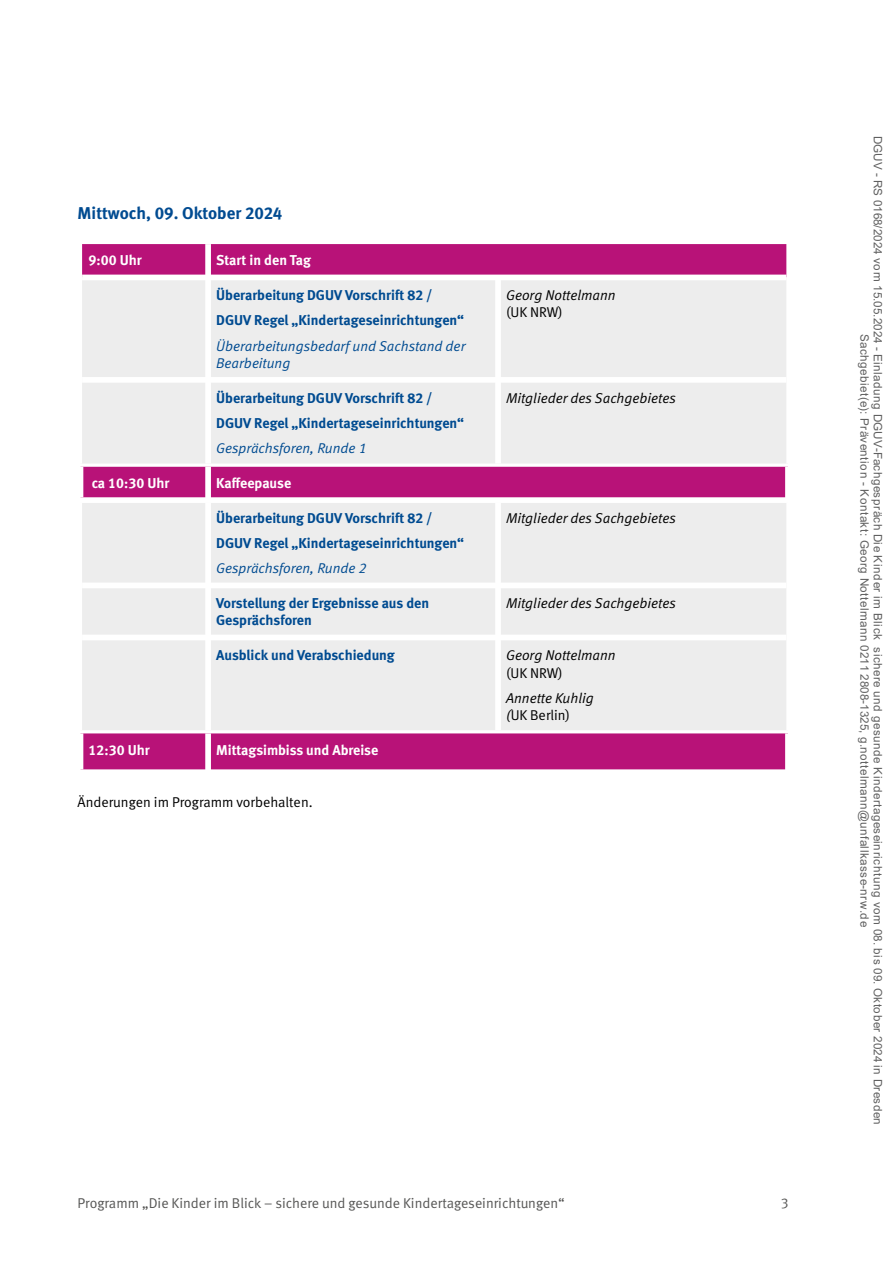
<style>
.page{position:relative;width:893px;height:1263px;background:#fff}
.page>*{position:absolute;margin:0;border:0;box-sizing:border-box;transform-origin:0 0}
.t1{font:700 17.1px "DGUV Meta";letter-spacing:-.02em;color:#004b91}
.t2{font:700 14.25px/25.2px "DGUV Meta";letter-spacing:-.025em;color:#004b91}
.t3{font:italic 14.25px/17.1px "DGUV Meta";letter-spacing:-.03em;color:#000}
.t4{font:italic 14.25px/17.1px "DGUV Meta";letter-spacing:-.03em;color:#004b91}
.t5{font:700 14.25px "DGUV Meta";letter-spacing:-.025em;color:#fff}
.t6{font:14.25px "DGUV Meta";letter-spacing:-.01em;color:#575756}
.t7{font:14.25px "DGUV Meta";color:#000}
.t8{font:9.15px/13.5px "Courier Bold";color:#606060;text-align:center}
.s1{font-family:"DGUV Meta Bold mapped Font 2 48 48";font-weight:400}
.s2{font-family:"DGUV Meta Bold mapped Font 2 57 57";font-weight:400}
.s3{font-family:"DGUV Meta Bold mapped Font 2 50 50";font-weight:400}
.s4{font-style:normal}
</style>
<div class="page">
<div style="left:82px;top:244px;width:704px;height:31px;background:#b81278"></div>
<div style="left:82px;top:280px;width:704px;height:184px;background:#ededed"></div>
<svg style="left:82px;top:467px;width:704px;height:302px;background:#e0bad1"></svg>
<svg style="left:786px;top:244px;width:1px;height:33px"></svg>
<div style="left:205px;top:244px;width:6px;height:31px;background:#fff"></div>
<div style="left:205px;top:280px;width:6px;height:97px;background:#fff"></div>
<div style="left:495px;top:280px;width:6px;height:97px;background:#fff"></div>
<div style="left:82px;top:377px;width:126px;height:6px;background:#fff"></div>
<div style="left:208px;top:377px;width:290px;height:6px;background:#fff"></div>
<div style="left:205px;top:383px;width:6px;height:81px;background:#fff"></div>
<div style="left:498px;top:377px;width:288px;height:6px;background:#fff"></div>
<div style="left:495px;top:383px;width:6px;height:81px;background:#fff"></div>
<div style="left:205px;top:503px;width:6px;height:80px;background:#fff"></div>
<div style="left:495px;top:503px;width:6px;height:80px;background:#fff"></div>
<div style="left:82px;top:583px;width:126px;height:5px;background:#fff"></div>
<div style="left:208px;top:583px;width:290px;height:5px;background:#fff"></div>
<div style="left:205px;top:588px;width:6px;height:47px;background:#fff"></div>
<div style="left:498px;top:583px;width:288px;height:5px;background:#fff"></div>
<div style="left:495px;top:588px;width:6px;height:47px;background:#fff"></div>
<div style="left:82px;top:635px;width:126px;height:5px;background:#fff"></div>
<div style="left:208px;top:635px;width:290px;height:5px;background:#fff"></div>
<div style="left:205px;top:640px;width:6px;height:90px;background:#fff"></div>
<div style="left:498px;top:635px;width:288px;height:5px;background:#fff"></div>
<div style="left:495px;top:640px;width:6px;height:90px;background:#fff"></div>
<div style="left:78px;top:467px;width:5px;height:30px;background:#fff"></div>
<div style="left:205px;top:467px;width:6px;height:30px;background:#fff"></div>
<div style="left:785px;top:467px;width:6px;height:30px;background:#fff"></div>
<div style="left:78px;top:497px;width:130px;height:6px;background:#fff"></div>
<div style="left:208px;top:497px;width:290px;height:6px;background:#fff"></div>
<div style="left:498px;top:497px;width:293px;height:6px;background:#fff"></div>
<div style="left:78px;top:733px;width:5px;height:36px;background:#fff"></div>
<hr style="left:79px;top:730px;width:129px;height:3px;background:#fff">
<hr style="left:208px;top:730px;width:290px;height:3px;background:#fff">
<hr style="left:498px;top:730px;width:292px;height:3px;background:#fff">
<div style="left:205px;top:733px;width:6px;height:36px;background:#fff"></div>
<div style="left:785px;top:733px;width:6px;height:36px;background:#fff"></div>
<p class="t1" style="left:78px;top:204px;width:207px">Mittwoch, <span class="s1">0</span><span class="s2">9</span>. Oktober <span class="s3">2</span><span class="s1">0</span><span class="s3">2</span>4</p>
<p class="t5" style="left:89px;top:253px;width:56px">9:00 Uhr</p>
<p class="t5" style="left:216px;top:253px;width:97px">Start in den Tag</p>
<p class="t2" style="left:216px;top:283px;width:252px">Überarbeitung DGUV Vorschrift 82 /<br>DGUV Regel „Kindertageseinrichtungen“</p>
<p class="t4" style="left:216px;top:338px;width:252px">Überarbeitungsbedarfund Sachstand der<br>Bearbeitung</p>
<p class="t2" style="left:216px;top:385px;width:252px">Überarbeitung DGUV Vorschrift 82 /<br>DGUV Regel „Kindertageseinrichtungen“</p>
<p class="t4" style="left:216px;top:440px;width:155px">Gesprächsforen, Runde 1</p>
<p class="t5" style="left:92px;top:476px;width:80px">ca 10:30 Uhr</p>
<p class="t5" style="left:216px;top:476px;width:77px">Kaffeepause</p>
<p class="t2" style="left:216px;top:506px;width:252px">Überarbeitung DGUV Vorschrift 82 /<br>DGUV Regel „Kindertageseinrichtungen“</p>
<p class="t4" style="left:216px;top:560px;width:155px">Gesprächsforen, Runde 2</p>
<p class="t3" style="left:506px;top:287px;width:111px">Georg Nottelmann</p>
<p class="t7" style="left:506px;top:305px;width:59px">(UK NRW)</p>
<p class="t3" style="left:506px;top:390px;width:172px">Mitglieder des Sachgebietes</p>
<p class="t3" style="left:506px;top:510px;width:172px">Mitglieder des Sachgebietes</p>
<p class="t2" style="left:216px;top:595px;width:215px;line-height:17.1px">Vorstellung der Ergebnisse aus den<br>Gesprächsforen</p>
<p class="t3" style="left:506px;top:595px;width:172px">Mitglieder des Sachgebietes</p>
<p class="t2" style="left:216px;top:643px;width:181px">Ausblick und Verabschiedung</p>
<p class="t3" style="left:506px;top:647px;width:111px">Georg Nottelmann</p>
<p class="t7" style="left:506px;top:666px;width:59px">(UK NRW)</p>
<p class="t3" style="left:506px;top:690px;width:89px">Annette Kuhlig (<span class="s4">UK Berlin)</span></p>
<p class="t5" style="left:89px;top:742px;width:64px">12:30 Uhr</p>
<p class="t5" style="left:216px;top:742px;width:164px">Mittagsimbiss und Abreise</p>
<p class="t7" style="left:78px;top:795px;width:237px">Änderungen im Programm vorbehalten.</p>
<p class="t6" style="left:78px;top:1196px;width:489px">Programm „Die Kinder im Blick – sichere und gesunde Kindertageseinrichtungen“</p>
<p class="t6" style="left:781px;top:1196px;width:9px">3</p>
<p class="t8" style="left:884px;top:136px;width:991px;rotate:90deg">DGUV - RS 0168/2024 vom 15.05.2024 - Einladung DGUV-Fachgespräch Die Kinder im Blick sichere und gesunde Kindertageseinrichtung vom 08. bis 09. Oktober 2024 in Dresden<br>Sachgebiet(e): Prävention - Kontakt: Georg Nottelmann 0211 2808-1325, g.nottelmann@unfallkasse-nrw.de</p>
</div>
